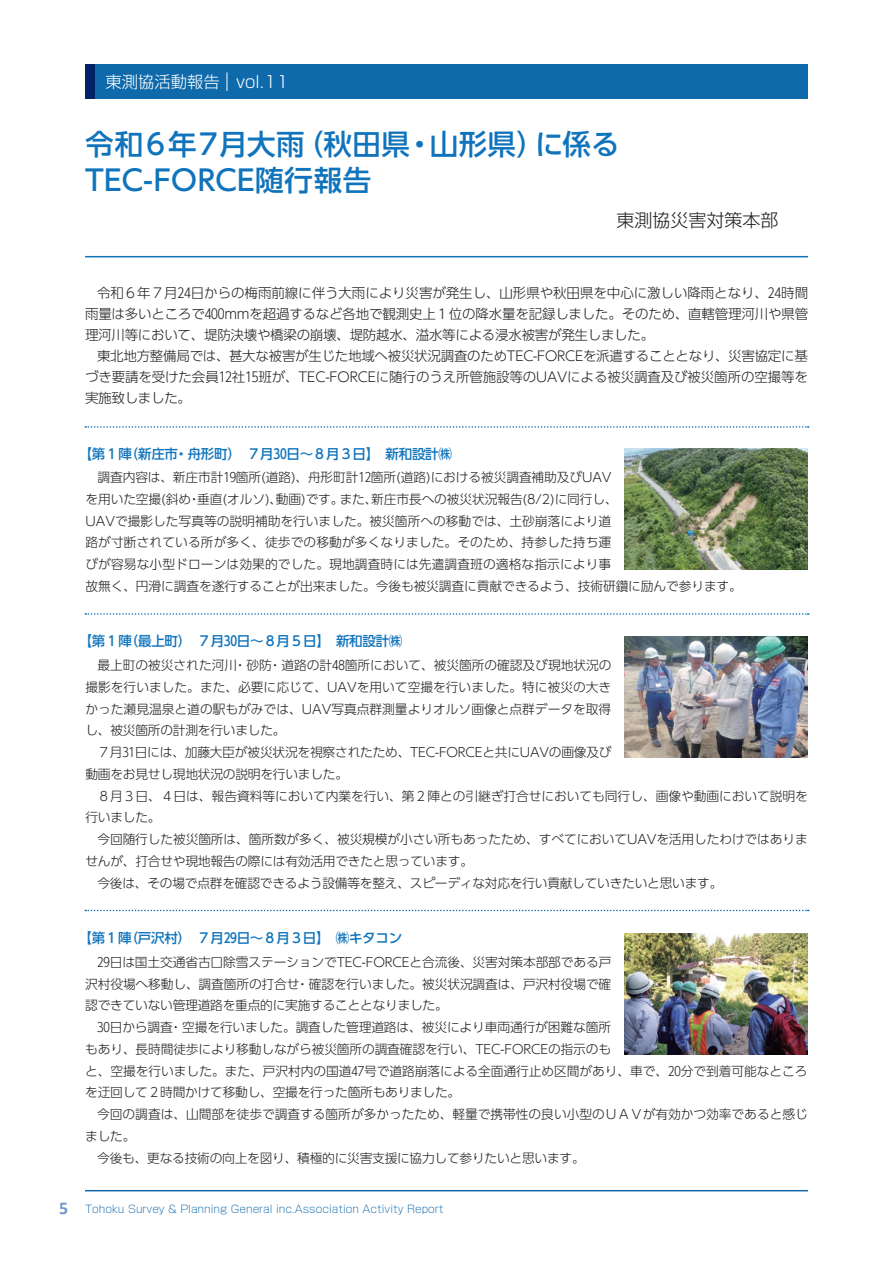
<style>
.page{position:relative;width:893px;height:1263px;background:#fff}
.page>*{position:absolute;margin:0;border:0;box-sizing:border-box;transform-origin:0 0}
.t1{font:500 28.5px/36px "UD Shin Go Pr 6";letter-spacing:.01em;color:#1074bc}
.t2{font:300 18px "Shin Go Pro";color:#231f20}
.t3{font:700 18px "Calibri";color:#7796c7}
.t4{font:300 16.35px "Shin Go Pr 5";color:#fff}
.t5{font:300 13.5px/21px "UD Shin Go Pr 6";letter-spacing:-.02em;color:#231f20;text-align:justify}
.t6{font:500 13.5px "UD Shin Go Pr 6";letter-spacing:-.02em;color:#1074bc}
.t7{font:300 12.75px/21.8px "UD Shin Go Pr 6";letter-spacing:-.01em;color:#231f20}
.t8{font:300 expanded 10.5px "Shin Go Pr 5";color:#0e6aab}
</style>
<div class="page">
<div style="left:85px;top:65px;width:723px;height:34px;background:#0e6aab"></div>
<div style="left:85px;top:65px;width:9px;height:34px;background:#012267"></div>
<svg style="left:227px;top:72px;width:1px;height:19px"></svg>
<hr style="left:85px;top:1190px;width:723px;height:1px;background:#0e6aab">
<hr style="left:85px;top:256px;width:723px;height:1px;background:#1074bc">
<img style="left:624px;top:448px;width:184px;height:121px">
<img style="left:624px;top:636px;width:184px;height:122px">
<img style="left:624px;top:933px;width:184px;height:121px">
<svg style="left:85px;top:426px;width:724px;height:2px"></svg>
<svg style="left:85px;top:613px;width:724px;height:2px"></svg>
<svg style="left:85px;top:910px;width:724px;height:1px"></svg>
<p class="t4" style="left:105px;top:68px;width:185px">東測協活動報告 vol.11</p>
<h1 class="t1" style="left:85px;top:126px;width:536px">令和６年７月大雨（秋田県・山形県）に係る<br>TEC-FORCE随行報告</h1>
<h2 class="t2" style="left:617px;top:205px;width:163px">東測協災害対策本部</h2>
<h2 class="t3" style="left:59px;top:1196px;width:11px">5</h2>
<p class="t5" style="left:85px;top:281px;width:725px;text-indent:12px">令和6 年7 月24日からの梅雨前線に伴う大雨により災害が発生し、山形県や秋田県を中心に激しい降雨となり、24時間雨量は多いところで400mmを超過するなど各地で観測史上1位の降水量を記録しました。そのため、直轄管理河川や県管理河川等において、堤防決壊や橋梁の崩壊、堤防越水、溢水等による浸水被害が発生しました。</p>
<p class="t5" style="left:85px;top:344px;width:724px;text-indent:12px">東北地方整備局では、甚大な被害が生じた地域へ被災状況調査のためTEC-FORCEを派遣することとなり、災害協定に基づき要請を受けた会員12社1 5班が、TEC-FORCEに随行のうえ所管施設等のUAVによる被災調査及び被災箇所の空撮等を実施致しました。</p>
<p class="t6" style="left:79px;top:443px;width:375px">【第１陣（新庄市・舟形町）　７月３０日～８月３日】　新和設計㈱</p>
<p class="t7" style="left:85px;top:466px;width:658px;text-indent:12px">調査内容は、新庄市計1 9箇所(道路)、舟形町計12箇所(道路)における被災調査補助及びUAV<br>を用いた空撮(斜め・垂直(オルソ)、動画)です。また、新庄市長への被災状況報告(8/2)に同行し、<br>UAVで撮影した写真等の説明補助を行いました。被災箇所への移動では、土砂崩落により道<br>路が寸断されている所が多く、徒歩での移動が多くなりました。そのため、持参した持ち運<br>びが容易な小型ドローンは効果的でした。現地調査時には先遣調査班の適格な指示により事<br>故無く、円滑に調査を遂行することが出来ました。今後も被災調査に貢献できるよう、技術研鑽に励んで参ります。</p>
<p class="t6" style="left:79px;top:630px;width:325px">【第１陣（最上町）　７月３０日～８月５日】　新和設計㈱</p>
<p class="t7" style="left:85px;top:654px;width:528px;text-align:justify;text-indent:12px">最上町の被災された河川・砂防・道路の計48箇所において、被災箇所の確認及び現地状況の撮影を行いました。また、必要に応じて、UAVを用いて空撮を行いました。特に被災の大きかった瀬見温泉と道の駅もがみでは、UAV写真点群測量よりオルソ画像と点群データを取得し、被災箇所の計測を行いました。</p>
<p class="t7" style="left:85px;top:741px;width:528px;text-indent:12px">７月３１日には、加藤大臣が被災状況を視察されたため、TEC-FORCEと共にUAVの画像及び動画をお見せし現地状況の説明を行いました。</p>
<p class="t7" style="left:85px;top:784px;width:724px;text-indent:12px">８月３日、４日は、報告資料等において内業を行い、第２陣との引継ぎ打合せにおいても同行し、画像や動画において説明を行いました。</p>
<p class="t7" style="left:97px;top:828px;width:712px">今回随行した被災箇所は、箇所数が多く、被災規模が小さい所もあったため、すべてにおいてUAVを活用したわけではありま</p>
<p class="t7" style="left:85px;top:850px;width:389px">せんが、打合せや現地報告の際には有効活用できたと思っています。</p>
<p class="t7" style="left:97px;top:871px;width:627px">今後は、その場で点群を確認できるよう設備等を整え、スピーディな対応を行い貢献していきたいと思います。</p>
<p class="t6" style="left:79px;top:927px;width:325px">【第１陣（戸沢村）　７月２９日～８月３日】　㈱キタコン</p>
<p class="t7" style="left:85px;top:951px;width:528px;text-align:justify;text-indent:12px">２９日は国土交通省古口除雪ステーションでTEC-FORCEと合流後、災害対策本部部である戸沢村役場へ移動し、調査箇所の打合せ・確認を行いました。被災状況調査は、戸沢村役場で確認できていない管理道路を重点的に実施することとなりました。</p>
<p class="t7" style="left:85px;top:1016px;width:724px;text-indent:12px">３０日から調査・空撮を行いました。調査した管理道路は、被災により車両通行が困難な箇所<br>もあり、長時間徒歩により移動しながら被災箇所の調査確認を行い、TEC-FORCEの指示のも<br>と、空撮を行いました。また、戸沢村内の国道４７号で道路崩落による全面通行止め区間があり、車で、２０分で到着可能なところを迂回して２時間かけて移動し、空撮を行った箇所もありました。</p>
<p class="t7" style="left:97px;top:1103px;width:712px">今回の調査は、山間部を徒歩で調査する箇所が多かったため、軽量で携帯性の良い小型のＵＡＶが有効かつ効率であると感じ</p>
<p class="t7" style="left:85px;top:1125px;width:52px">ました。</p>
<p class="t7" style="left:97px;top:1146px;width:489px">今後も、更なる技術の向上を図り、積極的に災害支援に協力して参りたいと思います。</p>
<p class="t8" style="left:85px;top:1200px;width:360px">Tohoku Survey &amp; Planning General inc.Association Activity Report</p>
</div>
